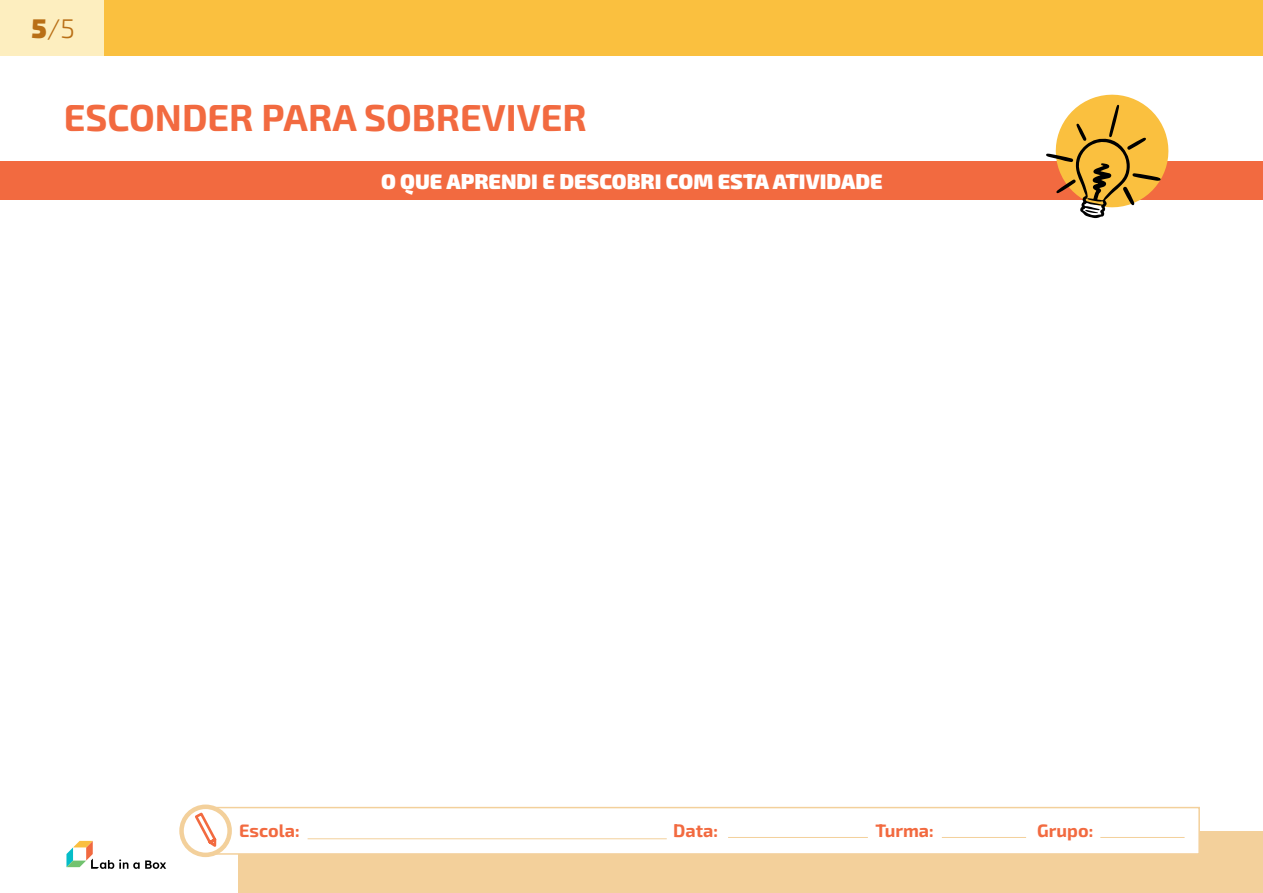
<style>
.page{position:relative;width:1263px;height:893px;background:#fff}
.page>*{position:absolute;margin:0;border:0;box-sizing:border-box;transform-origin:0 0}
.t1{font:700 37.5px "Exo 2";color:#f26a40}
.t2{font:27px "Exo 2";color:#b96f16}
.t3{font:900 27px "Exo 2";color:#b96f16}
.t4{font:900 21px "Exo 2";color:#fff}
.t5{font:700 18px "Exo 2";color:#f26a40}
.s1{font-weight:400}
.s2{font-weight:900}
</style>
<div class="page">
<svg style="left:66px;top:841px;width:100px;height:28px"></svg>
<div style="left:238px;top:831px;width:1025px;height:62px;background:#f3d09b"></div>
<div style="left:0;top:0;width:1263px;height:55px;background:#fac03f"></div>
<div style="left:0;top:161px;width:1263px;height:39px;background:#f26a40"></div>
<svg style="left:1046px;top:94px;width:123px;height:124px"></svg>
<div style="left:0;top:0;width:104px;height:55px;background:#fdeebf"></div>
<div style="left:213px;top:807px;width:987px;height:48px;background:#fff;border:2px solid #f3d09b"></div>
<svg style="left:182px;top:807px;width:48px;height:48px"></svg>
<div style="left:179px;top:804px;width:53px;height:53px;border:4px solid #f3d09b;border-radius:50%"></div>
<svg style="left:193px;top:810px;width:25px;height:39px"></svg>
<hr style="left:308px;top:838px;width:359px;height:1px;background:#f3d09b">
<hr style="left:728px;top:837px;width:140px;height:1px;background:#f3d09b">
<hr style="left:942px;top:837px;width:84px;height:1px;background:#f3d09b">
<hr style="left:1100px;top:837px;width:84px;height:1px;background:#f3d09b">
<p class="t3" style="left:30px;top:10px;width:48px">2 <span class="s1">4</span></p>
<p class="t2" style="left:31px;top:10px;width:45px"><span class="s2">5</span>/5</p>
<h1 class="t1" style="left:64px;top:92px;width:524px">ESCONDER PARA SOBREVIVER</h1>
<p class="t4" style="left:381px;top:167px;width:503px">O QUE APRENDI E DESCOBRI COM ESTA ATIVIDADE</p>
<p class="t5" style="left:239px;top:818px;width:62px">Escola:</p>
<p class="t5" style="left:673px;top:818px;width:46px">Data:</p>
<p class="t5" style="left:875px;top:818px;width:60px">Turma:</p>
<p class="t5" style="left:1037px;top:818px;width:58px">Grupo:</p>
</div>
